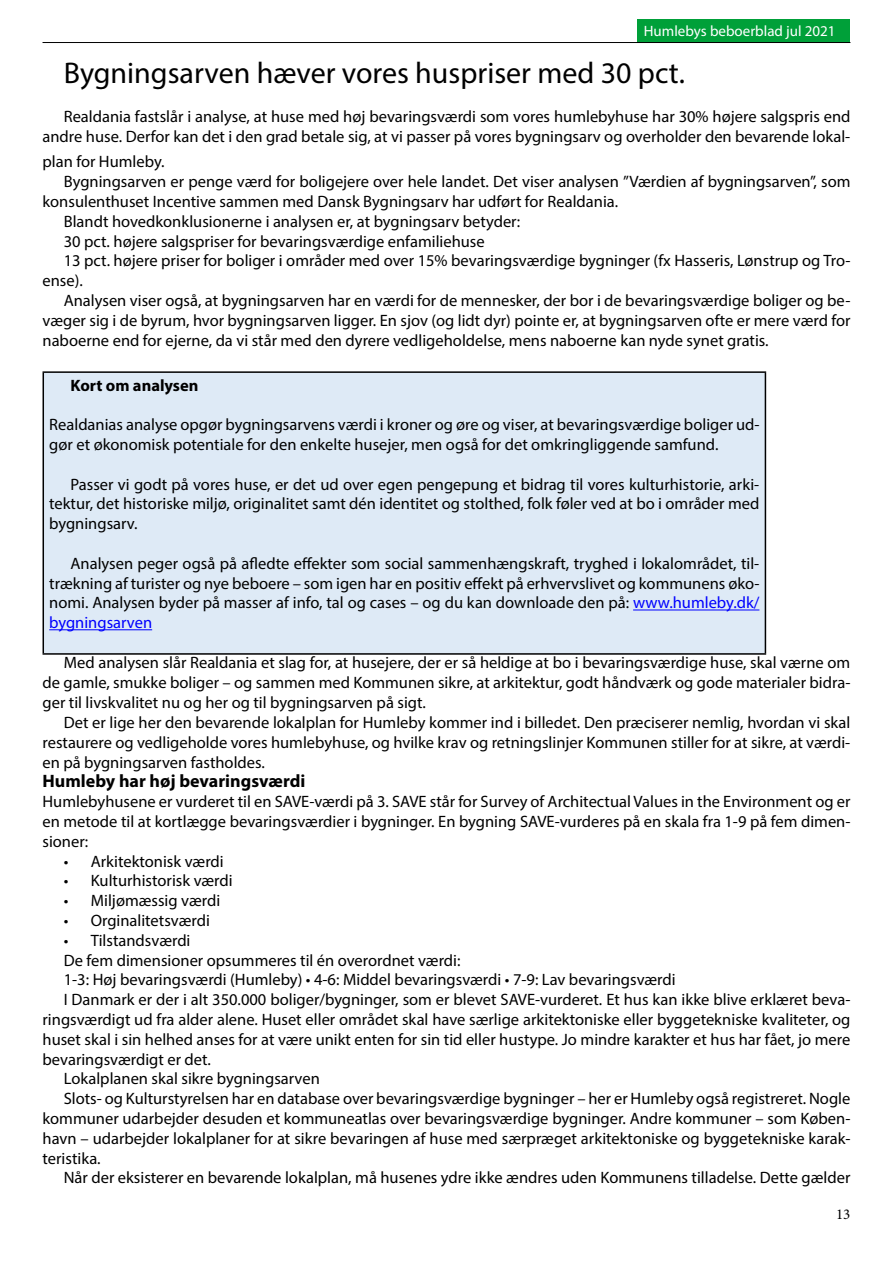
<style>
.page{position:relative;width:893px;height:1263px;background:#fff}
.page>*{position:absolute;margin:0;border:0;box-sizing:border-box;transform-origin:0 0}
.t1{font:30px "Myriad Pro";color:#000}
.t2{font:700 18px "Myriad Pro";color:#000}
.t3{font:16.5px/19.8px "Myriad Pro";color:#000;text-align:justify}
.t4{font:700 16.5px "Myriad Pro";color:#000}
.t5{font:15px "Myriad Pro";color:#fff}
.t6{font:15px "Minion Pro";color:#000}
.s1{color:#00f}
</style>
<div class="page">
<div style="left:637px;top:19px;width:213px;height:24px;background:#00a039"></div>
<hr style="left:43px;top:42px;width:807px;height:1px;background:#000">
<div style="left:43px;top:372px;width:722px;height:282px;background:#deeaf6"></div>
<hr style="left:43px;top:371px;width:723px;height:2px;background:#000">
<hr style="left:43px;top:373px;width:1px;height:280px;background:#000">
<hr style="left:765px;top:373px;width:1px;height:280px;background:#000">
<hr style="left:43px;top:653px;width:723px;height:2px;background:#000">
<hr style="left:633px;top:609px;width:126px;height:1px;background:#00f">
<hr style="left:49px;top:629px;width:103px;height:1px;background:#00f">
<p class="t5" style="left:644px;top:22px;width:193px">Humlebys beboerblad jul 2021</p>
<h1 class="t1" style="left:64px;top:54px;width:623px">Bygningsarven hæver vores huspriser med 30 pct.</h1>
<p class="t3" style="left:43px;top:107px;width:809px;text-align:right">Realdania fastslår i analyse, at huse med høj bevaringsværdi som vores humlebyhuse har 30% højere salgspris end andre huse. Derfor kan det i den grad betale sig, at vi passer på vores bygningsarv og overholder den bevarende lokal-</p>
<p class="t3" style="left:43px;top:152px;width:124px">plan for Humleby.</p>
<p class="t3" style="left:64px;top:171px;width:788px">Bygningsarven er penge værd for boligejere over hele landet. Det viser analysen ”Værdien af bygningsarven”, som</p>
<p class="t3" style="left:43px;top:191px;width:577px">konsulenthuset Incentive sammen med Dansk Bygningsarv har udført for Realdania.</p>
<p class="t3" style="left:64px;top:211px;width:458px">Blandt hovedkonklusionerne i analysen er, at bygningsarv betyder:</p>
<p class="t3" style="left:64px;top:231px;width:422px">30 pct. højere salgspriser for bevaringsværdige enfamiliehuse</p>
<p class="t3" style="left:64px;top:251px;width:788px">13 pct. højere priser for boliger i områder med over 15% bevaringsværdige bygninger (fx Hasseris, Lønstrup og Tro-</p>
<p class="t3" style="left:43px;top:270px;width:42px">ense).</p>
<p class="t3" style="left:64px;top:290px;width:788px">Analysen viser også, at bygningsarven har en værdi for de mennesker, der bor i de bevaringsværdige boliger og be-</p>
<p class="t3" style="left:43px;top:310px;width:809px">væger sig i de byrum, hvor bygningsarven ligger. En sjov (og lidt dyr) pointe er, at bygningsarven ofte er mere værd for</p>
<p class="t3" style="left:43px;top:330px;width:728px">naboerne end for ejerne, da vi står med den dyrere vedligeholdelse, mens naboerne kan nyde synet gratis.</p>
<p class="t4" style="left:71px;top:374px;width:129px">Kort om analysen</p>
<p class="t3" style="left:49px;top:414px;width:712px">Realdanias analyse opgør bygningsarvens værdi i kroner og øre og viser, at bevaringsværdige boliger ud&shy;gør et økonomisk potentiale for den enkelte husejer, men også for det omkringliggende samfund.</p>
<p class="t3" style="left:49px;top:474px;width:712px;text-indent:21px">Passer vi godt på vores huse, er det ud over egen pengepung et bidrag til vores kulturhistorie, arki&shy;tektur, det historiske miljø, originalitet samt dén identitet og stolthed, folk føler ved at bo i områder med bygningsarv.</p>
<p class="t3" style="left:49px;top:553px;width:712px;text-indent:21px">Analysen peger også på afledte effekter som social sammenhængskraft, tryghed i lokalområdet, til&shy;trækning af turister og nye beboere – som igen har en positiv effekt på erhvervslivet og kommunens øko&shy;nomi. Analysen byder på masser af info, tal og cases – og du kan downloade den på: <span class="s1">www.humleby.dk/ bygningsarven</span></p>
<p class="t3" style="left:43px;top:653px;width:809px;text-indent:21px">Med analysen slår Realdania et slag for, at husejere, der er så heldige at bo i bevaringsværdige huse, skal værne om de gamle, smukke boliger – og sammen med Kommunen sikre, at arkitektur, godt håndværk og gode materialer bidra&shy;ger til livskvalitet nu og her og til bygningsarven på sigt.</p>
<p class="t3" style="left:43px;top:712px;width:809px;text-indent:21px">Det er lige her den bevarende lokalplan for Humleby kommer ind i billedet. Den præciserer nemlig, hvordan vi skal restaurere og vedligeholde vores humlebyhuse, og hvilke krav og retningslinjer Kommunen stiller for at sikre, at værdi&shy;en på bygningsarven fastholdes.</p>
<p class="t2" style="left:43px;top:769px;width:264px">Humleby har høj bevaringsværdi</p>
<p class="t3" style="left:43px;top:791px;width:809px">Humlebyhusene er vurderet til en SAVE-værdi på 3. SAVE står for Survey of Architectual Values in the Environment og er en metode til at kortlægge bevaringsværdier i bygninger. En bygning SAVE-vurderes på en skala fra 1-9 på fem dimen&shy;sioner:</p>
<p class="t3" style="left:64px;top:851px;width:161px">• Arkitektonisk værdi</p>
<p class="t3" style="left:64px;top:871px;width:170px">• Kulturhistorisk værdi</p>
<p class="t3" style="left:64px;top:890px;width:158px">• Miljømæssig værdi</p>
<p class="t3" style="left:64px;top:910px;width:148px">• Orginalitetsværdi</p>
<p class="t3" style="left:64px;top:930px;width:128px">• Tilstandsværdi</p>
<p class="t3" style="left:64px;top:950px;width:398px">De fem dimensioner opsummeres til én overordnet værdi:</p>
<p class="t3" style="left:64px;top:970px;width:613px">1-3: Høj bevaringsværdi (Humleby) • 4-6: Middel bevaringsværdi • 7-9: Lav bevaringsværdi</p>
<p class="t3" style="left:64px;top:989px;width:788px">I Danmark er der i alt 350.000 boliger/bygninger, som er blevet SAVE-vurderet. Et hus kan ikke blive erklæret beva-</p>
<p class="t3" style="left:43px;top:1009px;width:809px">ringsværdigt ud fra alder alene. Huset eller området skal have særlige arkitektoniske eller byggetekniske kvaliteter, og</p>
<p class="t3" style="left:43px;top:1029px;width:809px">huset skal i sin helhed anses for at være unikt enten for sin tid eller hustype. Jo mindre karakter et hus har fået, jo mere</p>
<p class="t3" style="left:43px;top:1049px;width:170px">bevaringsværdigt er det.</p>
<p class="t3" style="left:64px;top:1069px;width:258px">Lokalplanen skal sikre bygningsarven</p>
<p class="t3" style="left:64px;top:1088px;width:788px">Slots- og Kulturstyrelsen har en database over bevaringsværdige bygninger – her er Humleby også registreret. Nogle</p>
<p class="t3" style="left:43px;top:1108px;width:809px">kommuner udarbejder desuden et kommuneatlas over bevaringsværdige bygninger. Andre kommuner – som Køben-</p>
<p class="t3" style="left:43px;top:1128px;width:809px">havn – udarbejder lokalplaner for at sikre bevaringen af huse med særpræget arkitektoniske og byggetekniske karak-</p>
<p class="t3" style="left:43px;top:1148px;width:60px">teristika.</p>
<p class="t3" style="left:64px;top:1168px;width:788px">Når der eksisterer en bevarende lokalplan, må husenes ydre ikke ændres uden Kommunens tilladelse. Dette gælder</p>
<p class="t6" style="left:836px;top:1204px;width:16px">13</p>
</div>
